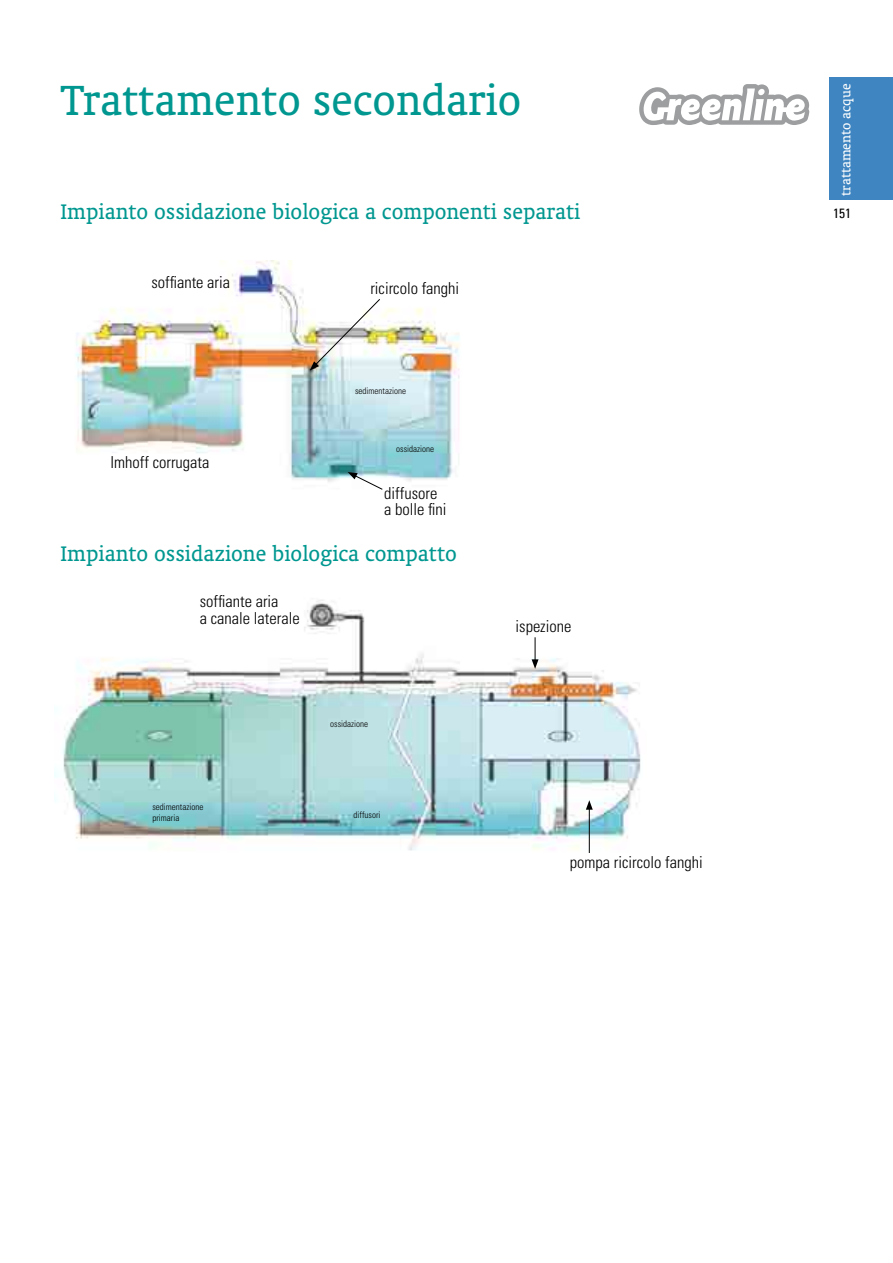
<style>
.page{position:relative;width:893px;height:1263px;background:#fff}
.page>*{position:absolute;margin:0;border:0;box-sizing:border-box;transform-origin:0 0}
.t1{font:48px "Oranda BT";color:#009790}
.t2{font:24px "Oranda BT";color:#009790}
.t3{font:300 condensed 16.5px/16.5px "Univers";color:#000}
.t4{font:15px "Oranda BT";color:#fff}
.t5{font:condensed 13.5px "Univers";color:#000}
.t6{font:300 condensed 9px/10.8px "Univers";color:#000}
</style>
<div class="page">
<div style="left:829px;top:78px;width:64px;height:122px;background:#3e85c1"></div>
<svg style="left:639px;top:84px;width:170px;height:41px"></svg>
<img style="left:75px;top:261px;width:385px;height:221px">
<img style="left:54px;top:600px;width:587px;height:253px">
<img style="left:310px;top:298px;width:71px;height:72px">
<svg style="left:348px;top:472px;width:35px;height:18px"></svg>
<svg style="left:532px;top:637px;width:6px;height:32px"></svg>
<hr style="left:589px;top:807px;width:1px;height:46px;background:#000">
<svg style="left:586px;top:800px;width:7px;height:10px"></svg>
<h1 class="t1" style="left:61px;top:73px;width:462px">Trattamento secondario</h1>
<h2 class="t2" style="left:61px;top:198px;width:521px">Impianto ossidazione biologica a componenti separati</h2>
<p class="t3" style="left:151px;top:274px;width:80px">soffiante aria</p>
<p class="t3" style="left:111px;top:454px;width:100px">Imhoff corrugata</p>
<p class="t3" style="left:370px;top:280px;width:90px">ricircolo fanghi</p>
<p class="t6" style="left:355px;top:385px;width:52px">sedimentazione</p>
<p class="t6" style="left:396px;top:443px;width:39px">ossidazione</p>
<p class="t3" style="left:384px;top:485px;width:64px">diffusore a bolle fini</p>
<h2 class="t2" style="left:61px;top:539px;width:398px">Impianto ossidazione biologica compatto</h2>
<p class="t3" style="left:200px;top:593px;width:101px">soffiante aria<br>a canale laterale</p>
<p class="t6" style="left:152px;top:802px;width:52px">sedimentazione primaria</p>
<p class="t6" style="left:330px;top:719px;width:39px">ossidazione</p>
<p class="t6" style="left:354px;top:809px;width:28px">diffusori</p>
<p class="t3" style="left:516px;top:618px;width:57px">ispezione</p>
<p class="t3" style="left:570px;top:854px;width:134px">pompa ricircolo fanghi</p>
<p class="t4" style="left:837px;top:196px;width:113px;rotate:-90deg">trattamento acque</p>
<p class="t5" style="left:833px;top:205px;width:19px">151</p>
</div>
